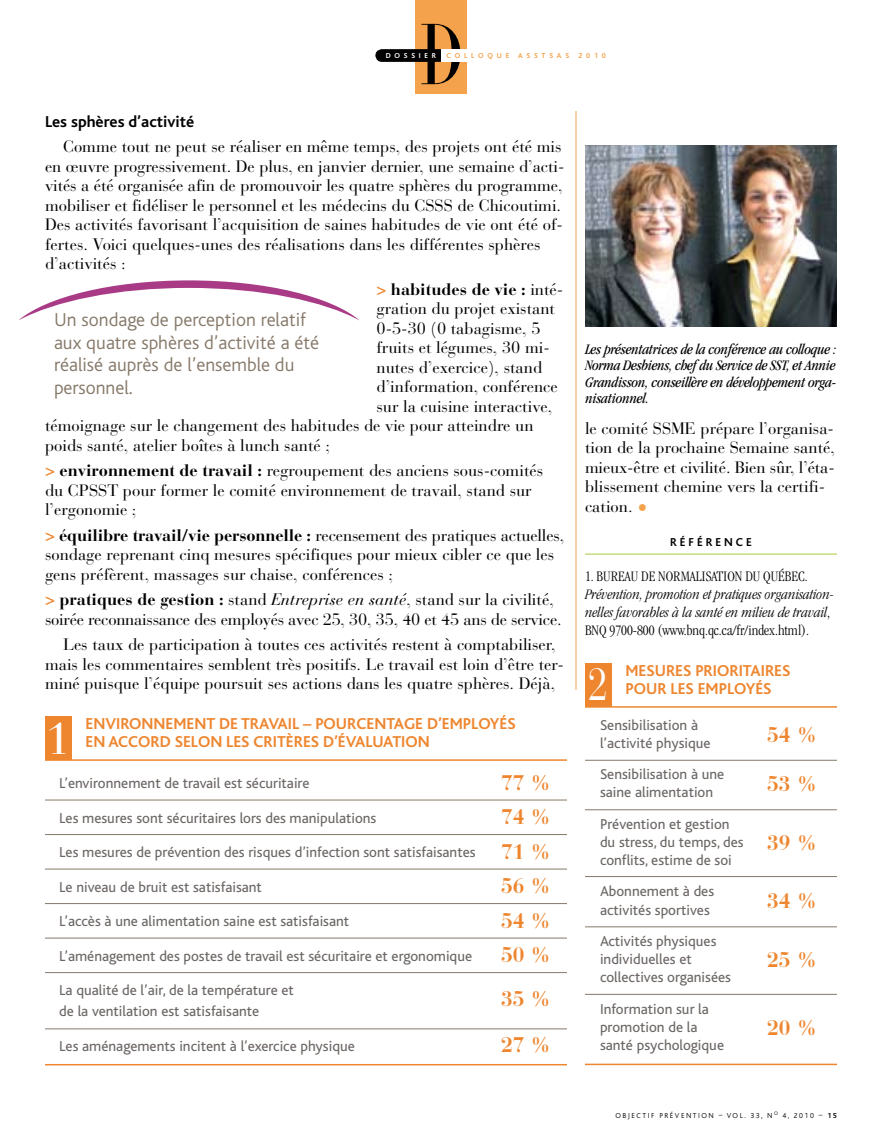
<style>
.page{position:relative;width:891px;height:1148px;background:#fff}
.page>*{position:absolute;margin:0;border:0;box-sizing:border-box;transform-origin:0 0}
.t1{font:45px "Bauer Bodoni";color:#fff}
.t2{font:45px "Bauer Bodoni";color:#fff;scale:.8 1}
.t3{font:700 21px "Bauer Bodoni";color:#ee862f}
.t4{font:300 19.5px/22.5px "Bliss";color:#86796a}
.t5{font:16.5px/19.5px "Bauer Bodoni";color:#000}
.t6{font:700 16.5px/18px "Bliss";color:#ee862f}
.t7{font:700 16.5px "Bauer Bodoni";color:#000}
.t8{font:700 16.5px "Bliss";color:#000}
.t9{font:15px/18px "Bliss";color:#6b6664}
.t10{font:italic condensed 15px/16.5px "Garamond";letter-spacing:-.015em;color:#000;text-align:justify}
.t11{font:italic 300 condensed 15px/18px "Garamond";color:#000}
.t12{font:300 condensed 15px "Garamond";color:#000}
.t13{font:700 12px "Bliss";color:#000}
.t14{font:300 7.5px "Bliss";letter-spacing:.2em;color:#000}
.t15{font:700 7.5px "Bliss";letter-spacing:.5em;color:#f4a24c}
.t16{font:700 7.5px "Bliss";letter-spacing:.5em;color:#fff}
.s1{color:#ee862f}
.s2{font-weight:400}
.s3{font-weight:700;color:#ee862f}
.s4{font-weight:700}
.s5{font-style:italic}
.s6{font-family:"Bauer Bodoni";font-weight:700;font-size:21px;color:#ee862f}
.s7{font-family:"Bliss";font-weight:300;font-size:36px;color:#f4a24c}
.s8{font-style:normal}
</style>
<div class="page">
<div style="left:415px;top:0;width:52px;height:93px;background:#f4a24c"></div>
<svg style="left:422px;top:24px;width:38px;height:60px"></svg>
<hr style="left:585px;top:553px;width:252px;height:1px;background:#abca41">
<div style="left:376px;top:50px;width:81px;height:11px;background:#000;border-radius:6px"></div>
<div style="left:376px;top:50px;width:81px;height:12px;border:1px solid #000;border-radius:6px"></div>
<div style="left:441px;top:50px;width:26px;height:12px;background:#fff"></div>
<hr style="left:576px;top:111px;width:1px;height:579px;background:#f4a24c">
<svg style="left:19px;top:280px;width:340px;height:40px"></svg>
<img style="left:585px;top:145px;width:252px;height:182px">
<hr style="left:45px;top:759px;width:522px;height:1px;background:#ee862f">
<hr style="left:585px;top:706px;width:252px;height:1px;background:#ee862f">
<hr style="left:585px;top:1063px;width:252px;height:2px;background:#ee862f">
<hr style="left:45px;top:1064px;width:522px;height:1px;background:#ee862f">
<hr style="left:45px;top:1028px;width:522px;height:1px;background:#86796a">
<hr style="left:585px;top:994px;width:252px;height:1px;background:#86796a">
<hr style="left:585px;top:926px;width:252px;height:1px;background:#86796a">
<hr style="left:585px;top:876px;width:252px;height:1px;background:#86796a">
<hr style="left:585px;top:809px;width:252px;height:1px;background:#86796a">
<hr style="left:45px;top:799px;width:522px;height:1px;background:#86796a">
<hr style="left:45px;top:834px;width:522px;height:1px;background:#86796a">
<hr style="left:45px;top:868px;width:522px;height:1px;background:#86796a">
<hr style="left:45px;top:903px;width:522px;height:1px;background:#86796a">
<hr style="left:45px;top:937px;width:522px;height:1px;background:#86796a">
<hr style="left:45px;top:972px;width:522px;height:1px;background:#86796a">
<hr style="left:585px;top:760px;width:252px;height:1px;background:#86796a">
<div style="left:45px;top:716px;width:26px;height:43px;background:#ee862f"></div>
<div style="left:585px;top:663px;width:26px;height:43px;background:#ee862f"></div>
<p class="t16" style="left:386px;top:51px;width:52px">DOSSIER</p>
<p class="t15" style="left:447px;top:51px;width:64px">CO LLO QUE</p>
<p class="t15" style="left:518px;top:51px;width:89px">ASSTSAS 2010</p>
<p class="t8" style="left:45px;top:113px;width:151px">LES SPHÈRES D’ACTIVITÉ</p>
<p class="t5" style="left:45px;top:137px;width:521px;text-indent:18px">Comme tout ne peut se réaliser en même temps, des projets ont été mis en œuvre progressivement. De plus, en janvier dernier, une semaine d’acti&shy;vités a été organisée afin de promouvoir les quatre sphères du programme, mobiliser et fidéliser le personnel et les médecins du CSSS de Chicoutimi.<br>Des activités favorisant l’acquisition de saines habitudes de vie ont été of&shy;fertes. Voici quelques-unes des réalisations dans les différentes sphères d’activités :</p>
<p class="t7" style="left:377px;top:279px;width:188px"><span class="s1">&gt;</span> habitudes de vie : <span class="s2">inté-</span></p>
<p class="t5" style="left:377px;top:299px;width:180px">gration du projet existant</p>
<p class="t5" style="left:377px;top:318px;width:166px">0-5-30 (0 tabagisme, 5</p>
<p class="t5" style="left:377px;top:338px;width:175px">fruits et légumes, 30 mi-</p>
<p class="t5" style="left:377px;top:357px;width:167px">nutes d’exercice), stand</p>
<p class="t5" style="left:377px;top:377px;width:183px">d’information, conférence</p>
<p class="t5" style="left:377px;top:396px;width:178px">sur la cuisine interactive,</p>
<p class="t5" style="left:45px;top:416px;width:490px">témoignage sur le changement des habitudes de vie pour atteindre un</p>
<p class="t5" style="left:45px;top:435px;width:287px">poids santé, atelier boîtes à lunch santé ;</p>
<p class="t5" style="left:45px;top:461px;width:500px"><span class="s3">&gt;</span> <span class="s4">environnement de travail :</span> regroupement des anciens sous-comités du CPSST pour former le comité environnement de travail, stand sur l’ergonomie ;</p>
<p class="t5" style="left:45px;top:525px;width:521px"><span class="s3">&gt;</span> <span class="s4">équilibre travail/vie personnelle :</span> recensement des pratiques actuelles, sondage reprenant cinq mesures spécifiques pour mieux cibler ce que les gens préfèrent, massages sur chaise, conférences ;</p>
<p class="t5" style="left:45px;top:590px;width:518px"><span class="s3">&gt;</span> <span class="s4">pratiques de gestion :</span> stand <span class="s5">Entreprise en santé</span>, stand sur la civilité, soirée reconnaissance des employés avec 25, 30, 35, 40 et 45 ans de service.</p>
<p class="t5" style="left:45px;top:635px;width:520px;text-align:center">Les taux de participation à toutes ces activités restent à comptabiliser, mais les commentaires semblent très positifs. Le travail est loin d’être ter&shy;miné puisque l’équipe poursuit ses actions dans les quatre sphères. Déjà,</p>
<p class="t4" style="left:54px;top:309px;width:267px">Un sondage de perception relatif aux quatre sphères d’activité a été réalisé auprès de l’ensemble du personnel.</p>
<h1 class="t1" style="left:45px;top:711px;width:27px">1</h1>
<p class="t6" style="left:86px;top:715px;width:432px">ENVIRONNEMENT DE TRAVAI L – POURCENTAGE D’EMPLOYÉS<br>EN ACCORD SE LON LES CRIT</p>
<p class="t6" style="left:286px;top:733px;width:17px">ÈRES</p>
<p class="t6" style="left:323px;top:733px;width:70px">D’ÉVALUATIO</p>
<p class="t6" style="left:418px;top:733px;width:14px">N</p>
<p class="t9" style="left:59px;top:774px;width:252px">L’environnement de travail est sécuritaire</p>
<p class="t3" style="left:501px;top:769px;width:52px">77 %</p>
<p class="t9" style="left:59px;top:809px;width:319px">Les mesures sont sécuritaires lors des manipulations</p>
<p class="t3" style="left:501px;top:804px;width:52px">74 %</p>
<p class="t9" style="left:59px;top:843px;width:493px">Les mesures de prévention des risques d’infection sont satisfaisantes <span class="s6">71 %</span></p>
<p class="t9" style="left:59px;top:878px;width:204px">Le niveau de bruit est satisfaisant</p>
<p class="t3" style="left:501px;top:873px;width:52px">56 %</p>
<p class="t9" style="left:59px;top:912px;width:291px">L’accès à une alimentation saine est satisfaisant</p>
<p class="t3" style="left:501px;top:907px;width:52px">54 %</p>
<p class="t9" style="left:59px;top:947px;width:414px">L’aménagement des postes de travail est sécuritaire et ergonomique</p>
<p class="t3" style="left:501px;top:942px;width:52px">50 %</p>
<p class="t9" style="left:59px;top:980px;width:236px;line-height:21px">La qualité de l’air, de la température et de la ventilation est satisfaisante</p>
<p class="t3" style="left:501px;top:985px;width:52px">35 %</p>
<p class="t9" style="left:59px;top:1037px;width:297px">Les aménagements incitent à l’exercice physique</p>
<p class="t3" style="left:501px;top:1032px;width:52px">27 %</p>
<p class="t10" style="left:585px;top:341px;width:253px">Les présentatrices de la conférence au colloque :<br>Norma Desbiens, chef du Service de SST, et Annie Grandisson, conseillère en développement orga&shy;nisationnel.</p>
<p class="t5" style="left:585px;top:418px;width:252px">le comité SSME prépare l’organisa&shy;tion de la prochaine Semaine santé, mieux-être et civilité. Bien sûr, l’éta&shy;blissement chemine vers la certifi&shy;cation. <span class="s7">•</span></p>
<p class="t13" style="left:670px;top:536px;width:19px">RÉFÉRE</p>
<p class="t13" style="left:724px;top:536px;width:21px">NCE</p>
<p class="t12" style="left:585px;top:568px;width:224px">1. BUREAU DE NORMALISATION DU QUÉBEC.</p>
<p class="t11" style="left:585px;top:585px;width:251px">Prévention, promotion et pratiques organisation&shy;nelles favorables à la santé en milieu de travail<span class="s8">,<br>BNQ 9700-800 (www.bnq.qc.ca/fr/index.html).</span></p>
<h1 class="t2" style="left:588px;top:658px;width:27px">2</h1>
<p class="t6" style="left:625px;top:662px;width:50px">MESURES</p>
<p class="t6" style="left:625px;top:662px;width:119px;text-indent:70px">PRIORITAIRES<br>POUR LES EMPLOYÉS</p>
<p class="t9" style="left:600px;top:716px;width:112px">Sensibilisation à l’activité physique</p>
<p class="t3" style="left:767px;top:722px;width:52px">54 %</p>
<p class="t9" style="left:600px;top:765px;width:126px">Sensibilisation à une saine alimentation</p>
<p class="t3" style="left:767px;top:771px;width:52px">53 %</p>
<p class="t9" style="left:600px;top:815px;width:145px">Prévention et gestion du stress, du temps, des conflits, estime de soi</p>
<p class="t3" style="left:767px;top:830px;width:52px">39 %</p>
<p class="t9" style="left:600px;top:882px;width:116px">Abonnement à des activités sportives</p>
<p class="t3" style="left:767px;top:888px;width:52px">34 %</p>
<p class="t9" style="left:600px;top:932px;width:133px">Activités physiques individuelles et collectives organisées</p>
<p class="t3" style="left:767px;top:947px;width:52px">25 %</p>
<p class="t9" style="left:600px;top:999px;width:126px">Information sur la promotion de la santé psychologique</p>
<p class="t3" style="left:767px;top:1014px;width:52px">20 %</p>
<p class="t14" style="left:615px;top:1111px;width:223px">OBJECTIF PRÉVENTION – VOL. 33, N<sup>O</sup> 4, 2010 – <span class="s4">15</span></p>
</div>
